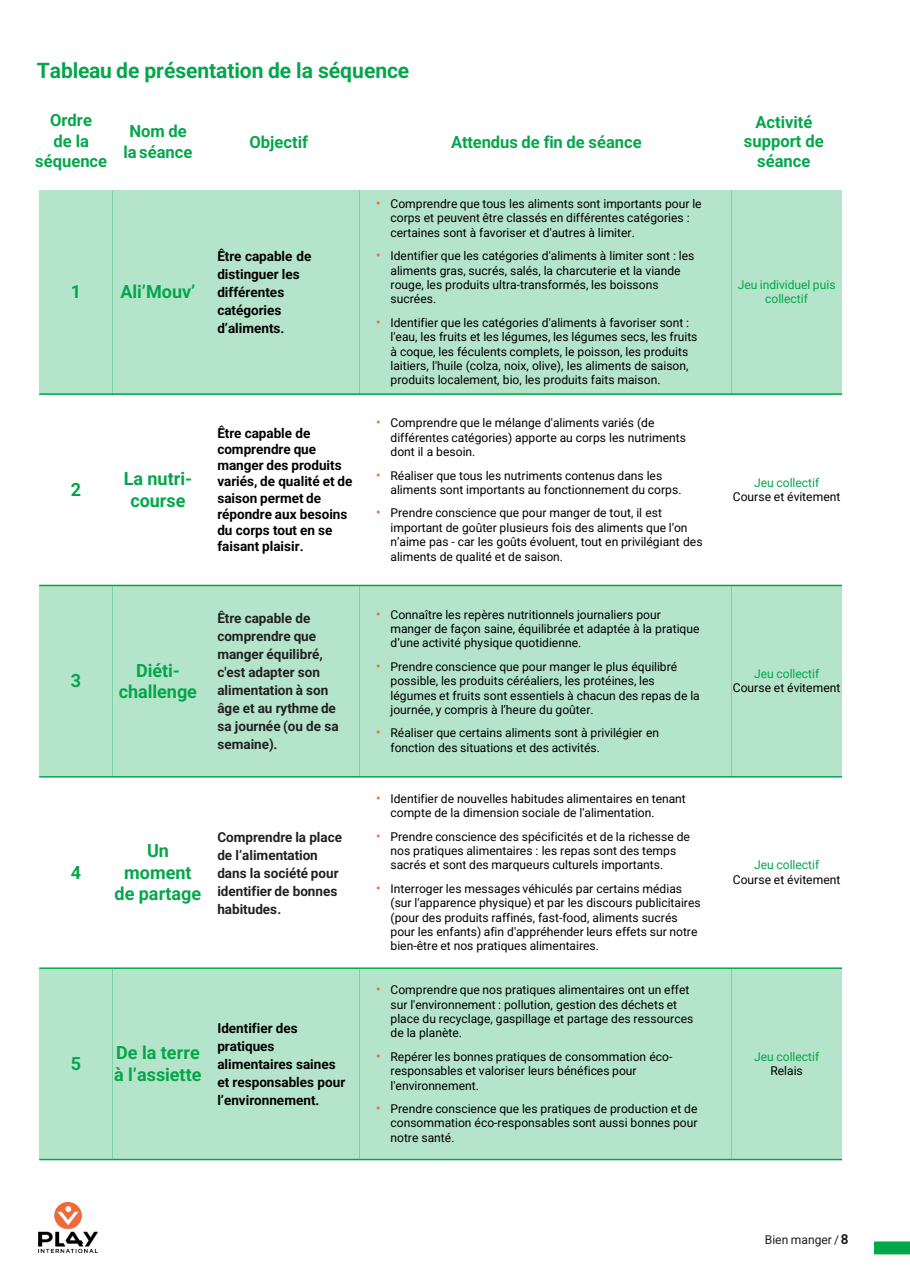
<style>
.page{position:relative;width:910px;height:1280px;background:#fff}
.page>*{position:absolute;margin:0;border:0;box-sizing:border-box;transform-origin:0 0}
.t1{font:700 21px "Roboto";color:#04a64b}
.t2{font:700 18px/21.6px "Roboto";color:#04a64b;text-align:center}
.t3{font:700 16.5px/20.5px "Roboto";color:#04a64b;text-align:center}
.t4{font:700 13.5px/18px "Roboto";color:#000}
.t5{font:700 13.5px/18px "Roboto";color:#231f20}
.t6{font:12px/14.4px "Roboto";color:#000}
.t7{font:12px/14.4px "Roboto";color:#04a64b;text-align:center}
.Slide{font:12px "Roboto";color:#231f20}
.s1{font-size:13.35px;color:#f26a36}
.s2{font-weight:700;font-size:13.5px}
</style>
<div class="page">
<svg style="left:874px;top:1241px;width:36px;height:13px"></svg>
<img style="left:38px;top:1202px;width:60px;height:51px">
<div style="left:39px;top:190px;width:74px;height:204px;background:#b4e4c9"></div>
<div style="left:113px;top:190px;width:90px;height:204px;background:#b4e4c9"></div>
<div style="left:203px;top:190px;width:156px;height:204px;background:#b4e4c9"></div>
<div style="left:359px;top:190px;width:372px;height:204px;background:#b4e4c9"></div>
<div style="left:731px;top:190px;width:111px;height:204px;background:#b4e4c9"></div>
<div style="left:39px;top:585px;width:74px;height:192px;background:#b4e4c9"></div>
<div style="left:113px;top:585px;width:90px;height:192px;background:#b4e4c9"></div>
<div style="left:203px;top:585px;width:156px;height:192px;background:#b4e4c9"></div>
<div style="left:359px;top:585px;width:372px;height:192px;background:#b4e4c9"></div>
<div style="left:731px;top:585px;width:111px;height:192px;background:#b4e4c9"></div>
<div style="left:39px;top:968px;width:74px;height:191px;background:#b4e4c9"></div>
<div style="left:113px;top:968px;width:90px;height:191px;background:#b4e4c9"></div>
<div style="left:203px;top:968px;width:156px;height:191px;background:#b4e4c9"></div>
<div style="left:359px;top:968px;width:372px;height:191px;background:#b4e4c9"></div>
<div style="left:731px;top:968px;width:111px;height:191px;background:#b4e4c9"></div>
<hr style="left:39px;top:393px;width:803px;height:2px;background:#04a64b">
<hr style="left:39px;top:585px;width:803px;height:1px;background:#04a64b">
<hr style="left:39px;top:776px;width:803px;height:1px;background:#04a64b">
<hr style="left:39px;top:967px;width:803px;height:2px;background:#04a64b">
<hr style="left:39px;top:1159px;width:803px;height:1px;background:#04a64b">
<p class="t1" style="left:37px;top:56px;width:374px">Tableau de présentation de la séquence</p>
<h3 class="t3" style="left:35px;top:109px;width:73px">Ordre<br>de la séquence</h3>
<p class="t3" style="left:129px;top:120px;width:59px">Nom de</p>
<p class="t3" style="left:124px;top:141px;width:70px">la séance</p>
<p class="t2" style="left:71px;top:280px;width:12px">1</p>
<p class="t2" style="left:121px;top:280px;width:76px">Ali’Mouv’</p>
<p class="t2" style="left:71px;top:478px;width:12px">2</p>
<p class="t2" style="left:124px;top:467px;width:70px">La nutri&shy;course</p>
<p class="t3" style="left:249px;top:131px;width:60px">Objectif</p>
<p class="t3" style="left:451px;top:131px;width:192px">Attendus de fin de séance</p>
<p class="t4" style="left:217px;top:247px;width:96px">Être capable de distinguer les différentes catégories d’aliments.</p>
<p class="t6" style="left:390px;top:196px;width:313px;text-indent:-14px"><span class="s1">•</span> Comprendre que tous les aliments sont importants pour le corps et peuvent être classés en différentes catégories : certaines sont à favoriser et d'autres à limiter.</p>
<p class="t6" style="left:390px;top:248px;width:305px;text-indent:-14px"><span class="s1">•</span> Identifier que les catégories d'aliments à limiter sont : les aliments gras, sucrés, salés, la charcuterie et la viande rouge, les produits ultra-transformés, les boissons sucrées.</p>
<p class="t6" style="left:390px;top:315px;width:308px;text-indent:-14px"><span class="s1">•</span> Identifier que les catégories d'aliments à favoriser sont : l'eau, les fruits et les légumes, les légumes secs, les fruits à coque, les féculents complets, le poisson, les produits laitiers, l'huile (colza, noix, olive), les aliments de saison, produits localement, bio, les produits faits maison.</p>
<p class="t4" style="left:217px;top:424px;width:137px;line-height:16.2px">Être capable de comprendre que manger des produits variés, de qualité et de saison permet de répondre aux besoins du corps tout en se faisant plaisir.</p>
<p class="t6" style="left:390px;top:415px;width:297px;text-indent:-14px"><span class="s1">•</span> Comprendre que le mélange d'aliments variés (de différentes catégories) apporte au corps les nutriments dont il a besoin.</p>
<p class="t6" style="left:390px;top:468px;width:292px;text-indent:-14px"><span class="s1">•</span> Réaliser que tous les nutriments contenus dans les aliments sont importants au fonctionnement du corps.</p>
<p class="t6" style="left:390px;top:505px;width:314px;text-indent:-14px"><span class="s1">•</span> Prendre conscience que pour manger de tout, il est important de goûter plusieurs fois des aliments que l’on n’aime pas - car les goûts évoluent, tout en privilégiant des aliments de qualité et de saison.</p>
<p class="t2" style="left:71px;top:669px;width:12px">3</p>
<p class="t2" style="left:119px;top:659px;width:80px">Diéti&shy;challenge</p>
<p class="t2" style="left:71px;top:861px;width:12px">4</p>
<p class="t2" style="left:115px;top:839px;width:88px">Un moment de partage</p>
<p class="t2" style="left:71px;top:1052px;width:12px">5</p>
<p class="t2" style="left:114px;top:1041px;width:89px;text-align:left">De la terre à l’assiette</p>
<p class="t5" style="left:217px;top:609px;width:123px">Être capable de comprendre que manger équilibré, c'est adapter son alimentation à son âge et au rythme de sa journée (ou de sa semaine).</p>
<p class="t6" style="left:390px;top:607px;width:310px;text-indent:-14px"><span class="s1">•</span> Connaître les repères nutritionnels journaliers pour manger de façon saine, équilibrée et adaptée à la pratique d’une activité physique quotidienne.</p>
<p class="t6" style="left:390px;top:659px;width:311px;text-indent:-14px"><span class="s1">•</span> Prendre conscience que pour manger le plus équilibré possible, les produits céréaliers, les protéines, les légumes et fruits sont essentiels à chacun des repas de la journée, y compris à l’heure du goûter.</p>
<p class="t6" style="left:390px;top:725px;width:270px;text-indent:-14px"><span class="s1">•</span> Réaliser que certains aliments sont à privilégier en fonction des situations et des activités.</p>
<p class="t5" style="left:217px;top:827px;width:126px">Comprendre la place de l’alimentation dans la société pour identifier de bonnes habitudes.</p>
<p class="t4" style="left:217px;top:1019px;width:129px">Identifier des pratiques alimentaires saines et responsables pour l’environnement.</p>
<p class="t6" style="left:390px;top:791px;width:297px;text-indent:-14px"><span class="s1">•</span> Identifier de nouvelles habitudes alimentaires en tenant compte de la dimension sociale de l'alimentation.</p>
<p class="t6" style="left:390px;top:829px;width:301px;text-indent:-14px"><span class="s1">•</span> Prendre conscience des spécificités et de la richesse de nos pratiques alimentaires : les repas sont des temps sacrés et sont des marqueurs culturels importants.</p>
<p class="t6" style="left:390px;top:881px;width:312px;text-indent:-14px"><span class="s1">•</span> Interroger les messages véhiculés par certains médias (sur l'apparence physique) et par les discours publicitaires (pour des produits raffinés, fast-food, aliments sucrés pour les enfants) afin d'appréhender leurs effets sur notre bien-être et nos pratiques alimentaires.</p>
<p class="t6" style="left:390px;top:982px;width:304px;text-indent:-14px"><span class="s1">•</span> Comprendre que nos pratiques alimentaires ont un effet sur l'environnement : pollution, gestion des déchets et place du recyclage, gaspillage et partage des ressources de la planète.</p>
<p class="t6" style="left:390px;top:1049px;width:283px;text-indent:-14px"><span class="s1">•</span> Repérer les bonnes pratiques de consommation éco&shy;responsables et valoriser leurs bénéfices pour l'environnement.</p>
<p class="t6" style="left:390px;top:1101px;width:309px;text-align:justify;text-indent:-14px"><span class="s1">•</span> Prendre conscience que les pratiques de production et de consommation éco-responsables sont aussi bonnes pour notre santé.</p>
<p class="t3" style="left:744px;top:111px;width:81px;line-height:19.8px">Activité support de séance</p>
<p class="t7" style="left:738px;top:277px;width:99px">Jeu individuel puis collectif</p>
<p class="t7" style="left:754px;top:475px;width:67px">Jeu collectif</p>
<p class="t6" style="left:733px;top:489px;width:109px">Course et évitement</p>
<p class="t7" style="left:754px;top:666px;width:67px">Jeu collectif</p>
<p class="t6" style="left:733px;top:680px;width:109px">Course et évitement</p>
<p class="t7" style="left:754px;top:857px;width:67px">Jeu collectif</p>
<p class="t6" style="left:733px;top:872px;width:109px">Course et évitement</p>
<p class="t7" style="left:754px;top:1049px;width:67px">Jeu collectif</p>
<p class="t6" style="left:770px;top:1063px;width:34px">Relais</p>
<p class="Slide" style="left:765px;top:1231px;width:85px">Bien manger /<span class="s2">8</span></p>
</div>
